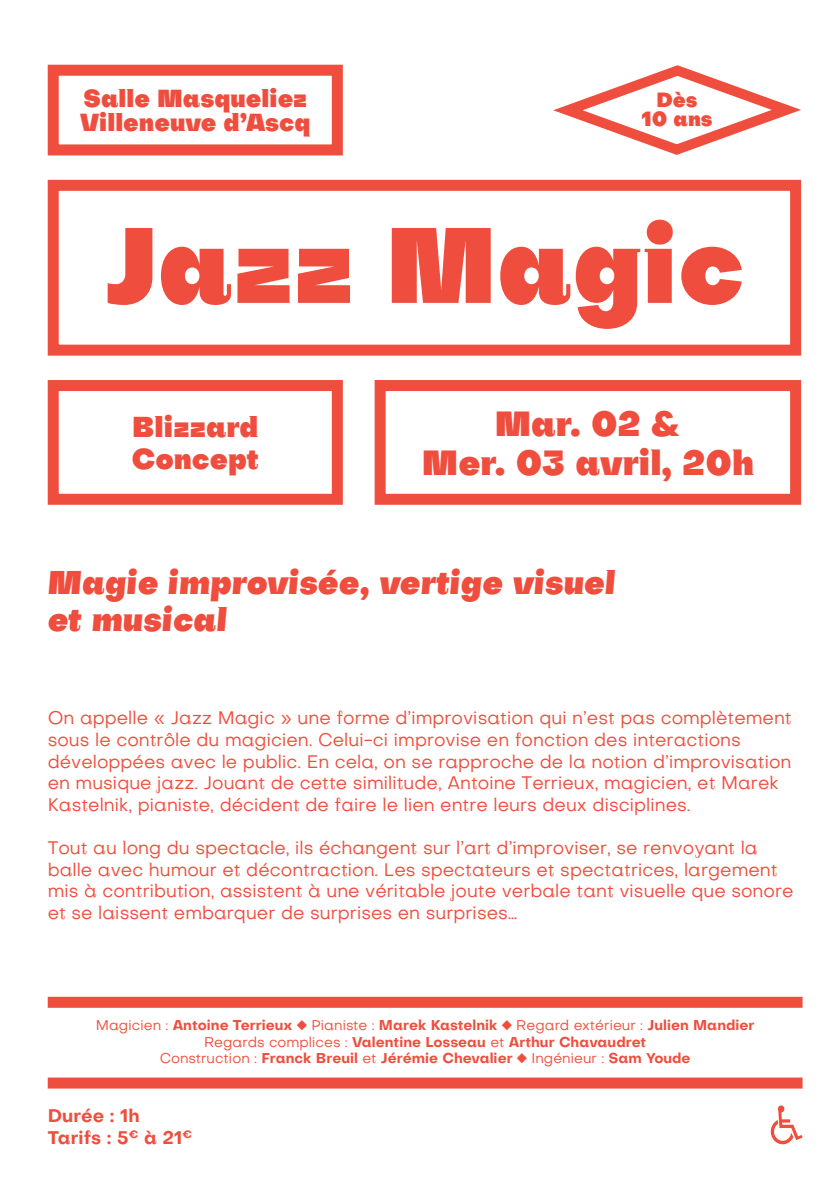
<style>
.page{position:relative;width:840px;height:1191px;background:#fff}
.page>*{position:absolute;margin:0;border:0;box-sizing:border-box;transform-origin:0 0}
.t1{font:900 104px "Subjectivity Serif";color:#ef4d3d}
.t2{font:900 34px/39px "Subjectivity Serif";color:#ef4d3d;text-align:center}
.t3{font:32px/36.8px "Subjectivity Serif Black Slant";color:#ef4d3d}
.t4{font:900 28px/32.8px "Subjectivity Serif";color:#ef4d3d}
.t5{font:900 24px/24.8px "Subjectivity Serif";color:#ef4d3d}
.t6{font:900 20px/18.8px "Subjectivity Serif";color:#ef4d3d;text-align:center}
.t7{font:18px/21.6px "Subjectivity Serif";color:#ef4d3d}
.t8{font:700 18px/21.6px "Subjectivity Serif";color:#ef4d3d}
.t9{font:700 14px/16.8px "Subjectivity Serif";color:#ef4d3d;text-align:center}
.s1{font-weight:400}
</style>
<div class="page">
<div style="left:48px;top:65px;width:294px;height:90px;border:11px solid #ef4d3d"></div>
<div style="left:48px;top:380px;width:294px;height:125px;border:11px solid #ef4d3d"></div>
<div style="left:374px;top:380px;width:426px;height:125px;border:11px solid #ef4d3d"></div>
<div style="left:48px;top:180px;width:752px;height:176px;border:11px solid #ef4d3d"></div>
<svg style="left:553px;top:65px;width:248px;height:90px"></svg>
<div style="left:48px;top:1077px;width:754px;height:11px;background:#ef4d3d"></div>
<div style="left:48px;top:996px;width:754px;height:11px;background:#ef4d3d"></div>
<svg style="left:770px;top:1105px;width:32px;height:39px"></svg>
<p class="t5" style="left:80px;top:85px;width:232px">Salle Masqueliez<br>Villeneuve d’Ascq</p>
<p class="t6" style="left:641px;top:90px;width:73px">Dès<br>10 ans</p>
<p class="t1" style="left:104px;top:183px;width:641px">Jazz Magic</p>
<p class="t4" style="left:132px;top:409px;width:128px">Blizzard<br>Concept</p>
<p class="t2" style="left:421px;top:403px;width:333px">Mar. 02 &amp;<br>Mer. 03 avril, 20h</p>
<p class="t3" style="left:48px;top:563px;width:569px">Magie improvisée, vertige visuel et musical</p>
<p class="t7" style="left:48px;top:707px;width:745px">On appelle « Jazz Magic » une forme d’improvisation qui n’est pas complètement sous le contrôle du magicien. Celui-ci improvise en fonction des interactions développées avec le public. En cela, on se rapproche de la notion d’improvisation en musique jazz. Jouant de cette similitude, Antoine Terrieux, magicien, et Marek Kastelnik, pianiste, décident de faire le lien entre leurs deux disciplines.</p>
<p class="t7" style="left:48px;top:836px;width:747px">Tout au long du spectacle, ils échangent sur l’art d’improviser, se renvoyant la balle avec humour et décontraction. Les spectateurs et spectatrices, largement mis à contribution, assistent à une véritable joute verbale tant visuelle que sonore et se laissent embarquer de surprises en surprises…</p>
<p class="t9" style="left:96px;top:1016px;width:660px"><span class="s1">Magicien :</span> Antoine Terrieux ◆ <span class="s1">Pianiste :</span> Marek Kastelnik ◆ <span class="s1">Regard extérieur :</span> Julien Mandier<br><span class="s1">Regards complices :</span> Valentine Losseau <span class="s1">et</span> Arthur Chavaudret<br><span class="s1">Construction :</span> Franck Breuil <span class="s1">et</span> Jérémie Chevalier ◆ <span class="s1">Ingénieur :</span> Sam Youde</p>
<p class="t8" style="left:48px;top:1104px;width:146px">Durée : 1h<br>Tarifs : 5<sup>€</sup> à 21<sup>€</sup></p>
</div>
